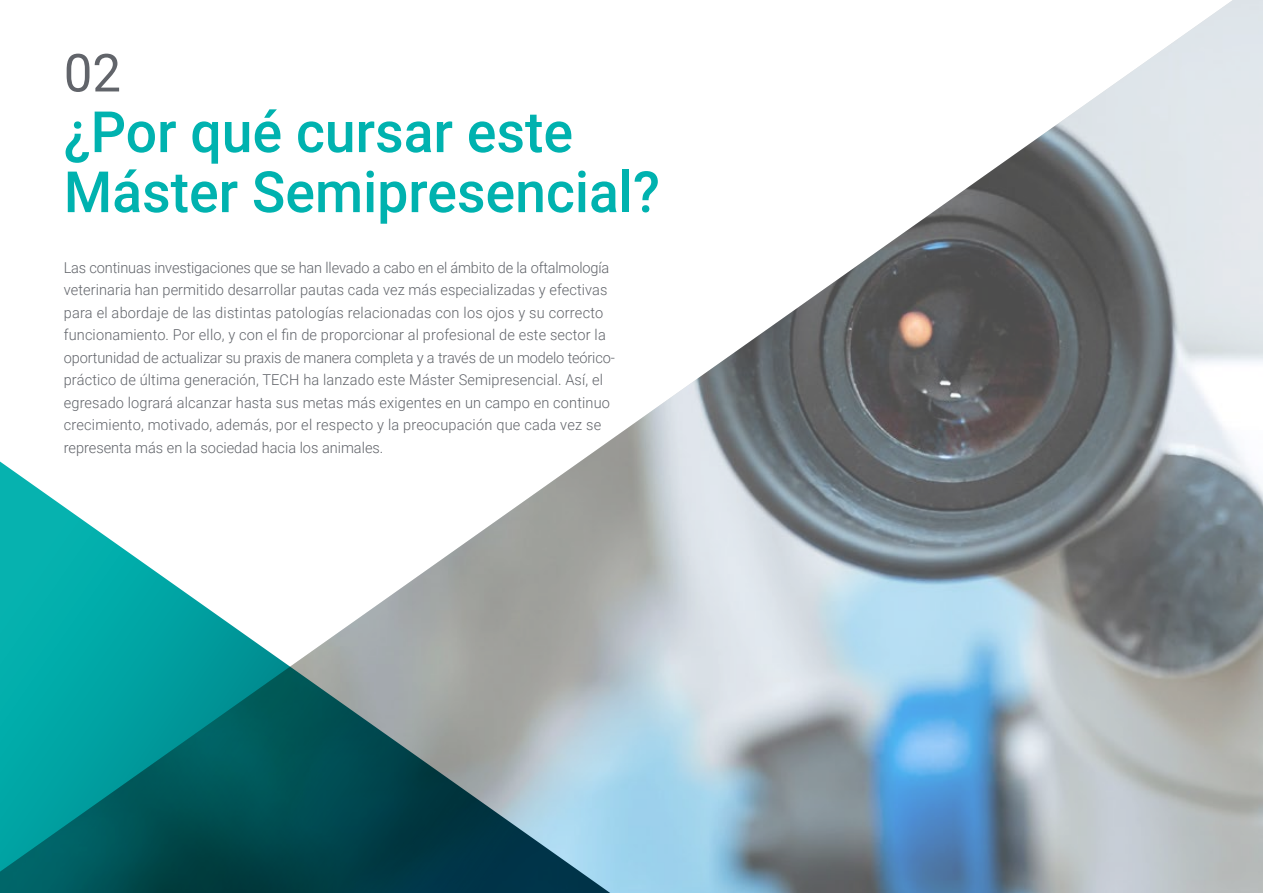
<style>
.page{position:relative;width:1263px;height:893px;background:#fff}
.page>*{position:absolute;margin:0;border:0;box-sizing:border-box;transform-origin:0 0}
.t1{font:500 57px/60px "Roboto";color:#00b2af}
.t2{font:52.5px "Roboto";color:#61646a}
.t3{font:300 15px/22.5px "Roboto";letter-spacing:.01em;color:#61646a}
</style>
<div class="page">
<img style="left:602px;top:0;width:661px;height:893px">
<svg style="left:0;top:446px;width:640px;height:447px"></svg>
<h2 class="t2" style="left:64px;top:36px;width:59px">02</h2>
<h1 class="t1" style="left:64px;top:100px;width:597px">¿Por qué cursar este<br>Máster Semipresencial?</h1>
<p class="t3" style="left:64px;top:255px;width:553px">Las continuas investigaciones que se han llevado a cabo en el ámbito de la oftalmología veterinaria han permitido desarrollar pautas cada vez más especializadas y efectivas para el abordaje de las distintas patologías relacionadas con los ojos y su correcto funcionamiento. Por ello, y con el fin de proporcionar al profesional de este sector la oportunidad de actualizar su praxis de manera completa y a través de un modelo teórico&shy;práctico de última generación, TECH ha lanzado este Máster Semipresencial. Así, el egresado logrará alcanzar hasta sus metas más exigentes en un campo en continuo crecimiento, motivado, además, por el respecto y la preocupación que cada vez se representa más en la sociedad hacia los animales.</p>
</div>
